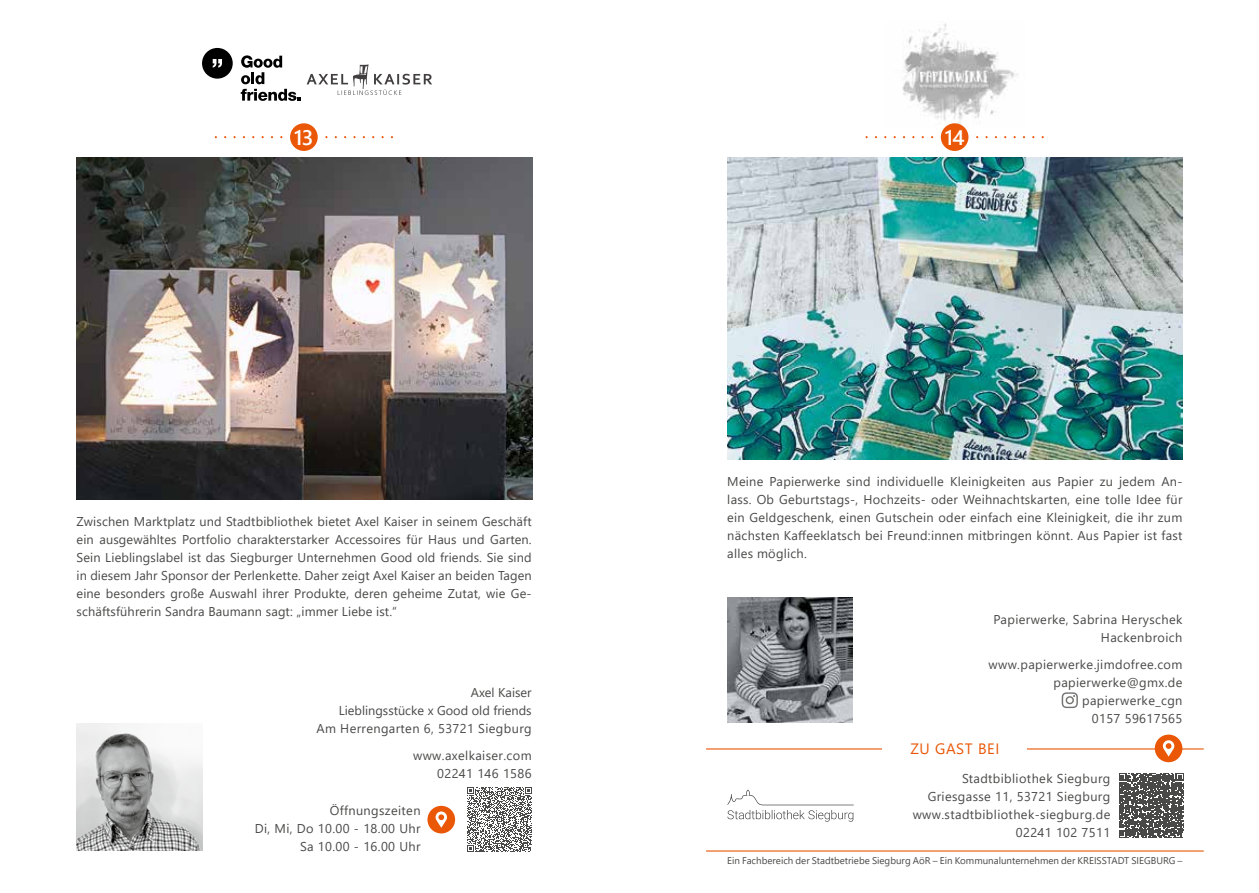
<style>
.page{position:relative;width:1259px;height:893px;background:#fff}
.page>*{position:absolute;margin:0;border:0;box-sizing:border-box;transform-origin:0 0}
.t1{font:600 21px "Segoe UI";color:#fff}
.t2{font:15px "Segoe UI";letter-spacing:.04em;color:#ea5707}
.t3{font:12.75px/18px "Segoe UI";letter-spacing:.03em;color:#494948;text-align:right}
.t4{font:12.75px/18px "Segoe UI";color:#494948;text-align:right}
.t5{font:9.75px "Segoe UI";color:#494948}
</style>
<div class="page">
<img style="left:77px;top:157px;width:455px;height:343px">
<img style="left:77px;top:723px;width:125px;height:127px">
<svg style="left:467px;top:788px;width:65px;height:64px"></svg>
<div style="left:427px;top:806px;width:28px;height:27px;background:#ea5707;border-radius:50%"></div>
<svg style="left:435px;top:811px;width:12px;height:17px"></svg>
<div style="left:290px;top:123px;width:28px;height:28px;background:#ea5707;border-radius:50%"></div>
<img style="left:902px;top:23px;width:116px;height:104px">
<div style="left:941px;top:123px;width:27px;height:28px;background:#ea5707;border-radius:50%"></div>
<img style="left:727px;top:157px;width:455px;height:302px">
<img style="left:727px;top:597px;width:125px;height:126px">
<svg style="left:1061px;top:692px;width:17px;height:16px"></svg>
<hr style="left:706px;top:850px;width:497px;height:2px;background:#ea5707">
<hr style="left:706px;top:748px;width:497px;height:1px;background:#ea5707">
<div style="left:882px;top:731px;width:145px;height:34px;background:#fff"></div>
<svg style="left:1119px;top:774px;width:64px;height:64px"></svg>
<svg style="left:727px;top:789px;width:126px;height:33px"></svg>
<div style="left:1154px;top:735px;width:28px;height:27px;background:#ea5707;border-radius:50%"></div>
<svg style="left:1163px;top:740px;width:11px;height:17px"></svg>
<svg style="left:307px;top:64px;width:125px;height:31px"></svg>
<svg style="left:202px;top:48px;width:31px;height:31px"></svg>
<svg style="left:241px;top:55px;width:60px;height:46px"></svg>
<h1 class="t1" style="left:294px;top:118px;width:21px">13</h1>
<p class="t3" style="left:77px;top:511px;width:457px;text-align:justify">Zwischen Marktplatz und Stadtbibliothek bietet Axel Kaiser in seinem Geschäft ein ausgewähltes Portfolio charakterstarker Accessoires fü r Haus und Garten.<br>Sein Lieblingslabel ist das Siegburger Unternehmen Good old friends. Sie sind in diesem Jahr Sponsor der Perlenkette. Daher zeigt Axel Kaiser an beiden Tagen eine besonders große Auswahl ihrer Produkte, deren geheime Zutat, wie Ge&shy;schäftsführerin Sandra Baumann sagt: „immer Liebe ist.“</p>
<p class="t4" style="left:316px;top:683px;width:217px">Axel Kaiser<br>Lieblingsstücke x Good old friends<br>Am Herrengarten 6, 53721 Siegburg</p>
<p class="t3" style="left:413px;top:746px;width:120px">www.axelkaiser.com<br>02241 146 1586</p>
<p class="t3" style="left:255px;top:800px;width:167px">Öffnungszeiten<br>Di, Mi, Do 10.00 - 18.00 Uhr<br>Sa 10.00 - 16.00 Uhr</p>
<h1 class="t1" style="left:944px;top:118px;width:21px">14</h1>
<p class="t3" style="left:727px;top:471px;width:456px;text-align:justify">Meine Papierwerke sind individuelle Kleinigkeiten aus Papier zu jedem An&shy;lass. Ob Geburtstags-, Hochzeits- oder Weihnachtskarten, eine tolle Idee für ein Geldgeschenk, einen Gutschein oder einfach eine Kleinigkeit, die ihr zum nächsten Kaffeeklatsch bei Freund:innen mitbringen könnt. Aus Papier ist fast alles möglich.</p>
<p class="t3" style="left:993px;top:609px;width:190px">Papierwerke, Sabrina Heryschek<br>Hackenbroich</p>
<p class="t3" style="left:988px;top:654px;width:195px">www.papierwerke.jimdofree.com papierwerke@gmx.de papierwerke_cgn<br>0157 59617565</p>
<p class="t2" style="left:910px;top:734px;width:91px">ZU GAST BEI</p>
<p class="t3" style="left:912px;top:769px;width:199px">Stadtbibliothek Siegburg<br>Griesgasse 11, 53721 Siegburg www.stadtbibliothek-siegburg.de<br>02241 102 7511</p>
<p class="t5" style="left:727px;top:851px;width:456px">Ein Fachbereich der Stadtbetriebe Siegburg AöR – Ein Kommunalunternehmen der KREISSTADT SIEGBURG –</p>
</div>
